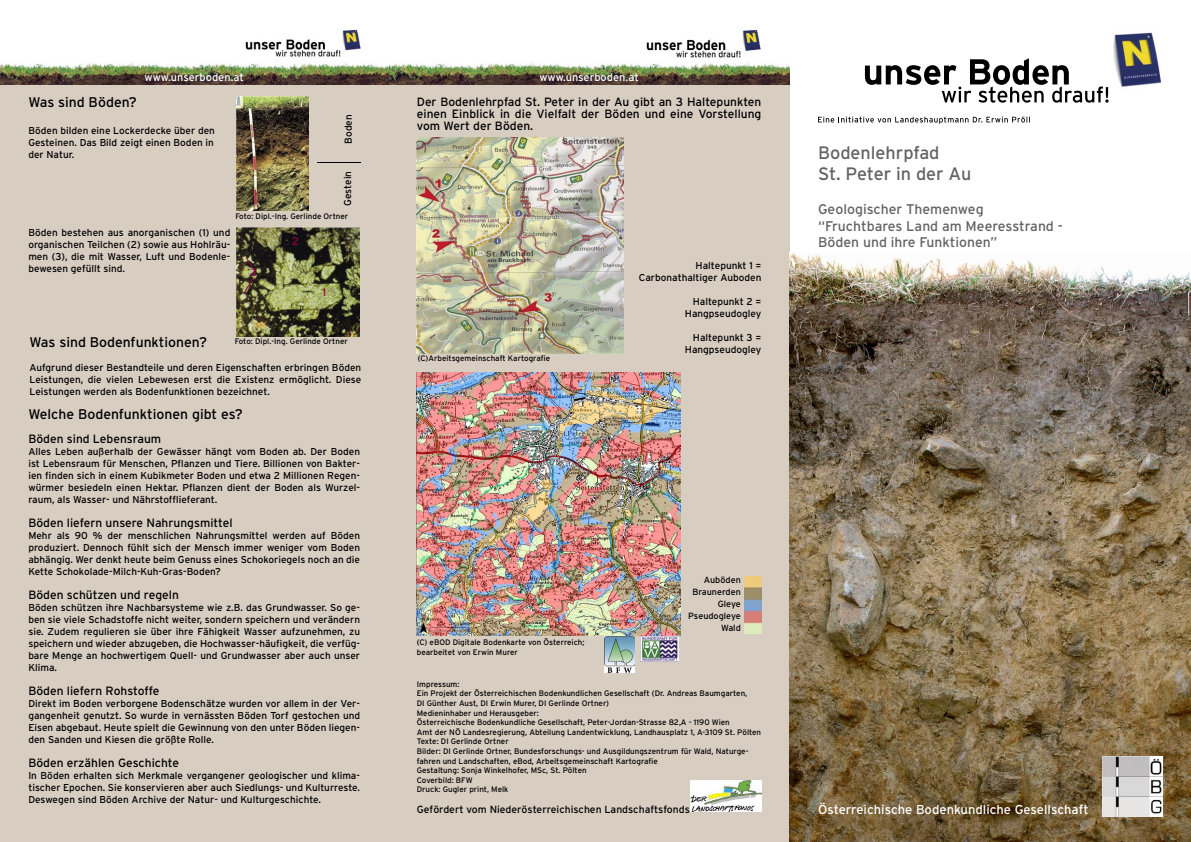
<style>
.page{position:relative;width:1191px;height:842px;background:#fff}
.page>*{position:absolute;margin:0;border:0;box-sizing:border-box;transform-origin:0 0}
.t1{font:18px "Interstate";color:#636363}
.t2{font:14px "Interstate";color:#636363}
.t3{font:14px "Interstate";color:#000}
.t4{font:13px "Interstate";color:#fff}
.t5{font:12px/12px "Interstate";color:#000;text-align:justify}
.t6{font:11px "Interstate";color:#fff}
.t7{font:11px "Interstate";color:#990040}
.t8{font:10.4px "Interstate";color:#000}
.t9{font:10px/12px "Interstate";color:#000;text-align:justify}
.t10{font:9px "Interstate";color:#000}
.t11{font:8px/9.6px "Interstate";color:#000}
</style>
<div class="page">
<div style="left:0;top:84px;width:789px;height:758px;background:#d8cdc1"></div>
<svg style="left:865px;top:58px;width:243px;height:45px"></svg>
<svg style="left:818px;top:117px;width:212px;height:7px"></svg>
<img style="left:1113px;top:32px;width:48px;height:55px">
<img style="left:789px;top:252px;width:402px;height:590px">
<img style="left:0;top:62px;width:789px;height:22px">
<img style="left:646px;top:30px;width:115px;height:28px">
<img style="left:237px;top:96px;width:72px;height:115px">
<hr style="left:317px;top:162px;width:44px;height:1px;background:#000">
<img style="left:236px;top:228px;width:123px;height:108px">
<svg style="left:245px;top:257px;width:8px;height:11px"></svg>
<svg style="left:242px;top:276px;width:12px;height:19px"></svg>
<img style="left:417px;top:137px;width:207px;height:216px">
<img style="left:417px;top:373px;width:263px;height:263px">
<img style="left:744px;top:576px;width:17px;height:57px">
<img style="left:1102px;top:756px;width:60px;height:60px">
<img style="left:245px;top:29px;width:115px;height:28px">
<img style="left:604px;top:636px;width:30px;height:37px">
<img style="left:641px;top:636px;width:37px;height:26px">
<img style="left:691px;top:781px;width:70px;height:30px">
<p class="t6" style="left:144px;top:71px;width:101px">www.unserboden.at</p>
<p class="t6" style="left:539px;top:71px;width:101px">www.unserboden.at</p>
<p class="t3" style="left:28px;top:95px;width:110px">Was sind Böden?</p>
<p class="t9" style="left:28px;top:124px;width:188px">Böden bilden eine Lockerdecke über den Gesteinen. Das Bild zeigt einen Boden in der Natur.</p>
<p class="t9" style="left:342px;top:144px;width:31px;rotate:-90deg">Boden</p>
<p class="t9" style="left:341px;top:206px;width:36px;rotate:-90deg">Gestein</p>
<p class="t9" style="left:28px;top:227px;width:203px">Böden bestehen aus anorganischen (1) und organischen Teilchen (2) sowie aus Hohlräu&shy;men (3), die mit Wasser, Luft und Bodenle&shy;bewesen gefüllt sind.</p>
<p class="t7" style="left:322px;top:285px;width:5px">1</p>
<p class="t11" style="left:235px;top:211px;width:114px">Foto: Dipl.-Ing. Gerlinde Ortner</p>
<p class="t7" style="left:292px;top:235px;width:8px">2</p>
<p class="t7" style="left:251px;top:266px;width:8px">3</p>
<p class="t3" style="left:30px;top:334px;width:179px">Was sind Bodenfunktionen?</p>
<p class="t9" style="left:30px;top:361px;width:333px">Aufgrund dieser Bestandteile und deren Eigenschaften erbringen Böden Leistungen, die vielen Lebewesen erst die Existenz ermöglicht. Diese Leistungen werden als Bodenfunktionen bezeichnet.</p>
<p class="t11" style="left:235px;top:336px;width:114px">Foto: Dipl.-Ing. Gerlinde Ortner</p>
<p class="t3" style="left:28px;top:407px;width:216px">Welche Bodenfunktionen gibt es?</p>
<p class="t5" style="left:28px;top:433px;width:134px">Böden sind Lebensraum</p>
<p class="t9" style="left:28px;top:446px;width:333px">Alles Leben außerhalb der Gewässer hängt vom Boden ab. Der Boden ist Lebensraum für Menschen, Pflanzen und Tiere. Billionen von Bakter&shy;ien finden sich in einem Kubikmeter Boden und etwa 2 Millionen Regen&shy;würmer besiedeln einen Hektar. Pflanzen dient der Boden als Wurzel&shy;raum, als Wasser- und Nährstofflieferant.</p>
<p class="t5" style="left:28px;top:517px;width:206px">Böden liefern unsere Nahrungsmittel</p>
<p class="t9" style="left:28px;top:530px;width:333px">Mehr als 90 % der menschlichen Nahrungsmittel werden auf Böden produziert. Dennoch fühlt sich der Mensch immer weniger vom Boden abhängig. Wer denkt heute beim Genuss eines Schokoriegels noch an die Kette Schokolade-Milch-Kuh-Gras-Boden?</p>
<p class="t5" style="left:28px;top:589px;width:152px">Böden schützen und regeln</p>
<p class="t9" style="left:28px;top:602px;width:333px">Böden schützen ihre Nachbarsysteme wie z.B. das Grundwasser. So ge&shy;ben sie viele Schadstoffe nicht weiter, sondern speichern und verändern sie. Zudem regulieren sie über ihre Fähigkeit Wasser aufzunehmen, zu speichern und wieder abzugeben, die Hochwasser-häufigkeit, die verfüg&shy;bare Menge an hochwertigem Quell- und Grundwasser aber auch unser Klima.</p>
<p class="t5" style="left:28px;top:685px;width:133px">Böden liefern Rohstoffe</p>
<p class="t9" style="left:28px;top:698px;width:333px">Direkt im Boden verborgene Bodenschätze wurden vor allem in der Ver&shy;gangenheit genutzt. So wurde in vernässten Böden Torf gestochen und Eisen abgebaut. Heute spielt die Gewinnung von den unter Böden liegen&shy;den Sanden und Kiesen die größte Rolle.</p>
<p class="t5" style="left:28px;top:757px;width:152px">Böden erzählen Geschichte</p>
<p class="t9" style="left:28px;top:770px;width:333px">In Böden erhalten sich Merkmale vergangener geologischer und klima&shy;tischer Epochen. Sie konservieren aber auch Siedlungs- und Kulturreste.<br>Deswegen sind Böden Archive der Natur- und Kulturgeschichte.</p>
<p class="t5" style="left:417px;top:95px;width:346px">Der Bodenlehrpfad St. Peter in der Au gibt an 3 Haltepunkten einen Einblick in die Vielfalt der Böden und eine Vorstellung vom Wert der Böden.</p>
<p class="t11" style="left:418px;top:354px;width:134px">(C)Arbeitsgemeinschaft Kartografie</p>
<p class="t9" style="left:695px;top:259px;width:67px">Haltepunkt 1 =</p>
<p class="t9" style="left:639px;top:271px;width:124px">Carbonathaltiger Auboden</p>
<p class="t9" style="left:692px;top:295px;width:70px">Haltepunkt 2 =</p>
<p class="t9" style="left:685px;top:307px;width:78px">Hangpseudogley</p>
<p class="t9" style="left:693px;top:331px;width:70px">Haltepunkt 3 =</p>
<p class="t9" style="left:685px;top:343px;width:78px">Hangpseudogley</p>
<p class="t11" style="left:417px;top:637px;width:169px">(C) eBOD Digitale Bodenkarte von Österreich;</p>
<p class="t11" style="left:417px;top:647px;width:103px">bearbeitet von Erwin Murer</p>
<p class="t10" style="left:704px;top:575px;width:38px">Auböden</p>
<p class="t10" style="left:692px;top:587px;width:50px">Braunerden</p>
<p class="t10" style="left:718px;top:599px;width:25px">Gleye</p>
<p class="t10" style="left:688px;top:611px;width:54px">Pseudogleye</p>
<p class="t10" style="left:721px;top:623px;width:21px">Wald</p>
<p class="t11" style="left:417px;top:679px;width:44px">Impressum:</p>
<p class="t11" style="left:417px;top:689px;width:332px">Ein Projekt der Österreichischen Bodenkundlichen Gesellschaft (Dr. Andreas Baumgarten,</p>
<p class="t11" style="left:417px;top:698px;width:194px">DI Günther Aust, DI Erwin Murer, DI Gerlinde Ortner)</p>
<p class="t11" style="left:417px;top:708px;width:124px">Medieninhaber und Herausgeber:</p>
<p class="t11" style="left:417px;top:717px;width:314px">Österreichische Bodenkundliche Gesellschaft, Peter-Jordan-Strasse 82,A - 1190 Wien</p>
<p class="t11" style="left:417px;top:727px;width:346px">Amt der NÖ Landesregierung, Abteilung Landentwicklung, Landhausplatz 1, A-3109 St. Pölten</p>
<p class="t11" style="left:417px;top:737px;width:93px">Texte: DI Gerlinde Ortner</p>
<p class="t11" style="left:417px;top:746px;width:333px">Bilder: DI Gerlinde Ortner, Bundesforschungs- und Ausgildungszentrum für Wald, Naturge&shy;fahren und Landschaften, eBod, Arbeitsgemeinschaft Kartografie</p>
<p class="t11" style="left:417px;top:765px;width:171px">Gestaltung: Sonja Winkelhofer, MSc, St. Pölten</p>
<p class="t11" style="left:417px;top:775px;width:57px">Coverbild: BFW</p>
<p class="t11" style="left:417px;top:785px;width:93px">Druck: Gugler print, Melk</p>
<p class="t8" style="left:417px;top:803px;width:274px">Gefördert vom Niederösterreichischen Landschaftsfonds</p>
<p class="t1" style="left:818px;top:142px;width:123px">Bodenlehrpfad</p>
<p class="t1" style="left:818px;top:164px;width:155px">St. Peter in der Au</p>
<p class="t2" style="left:818px;top:201px;width:167px">Geologischer Themenweg</p>
<p class="t2" style="left:818px;top:218px;width:246px">“Fruchtbares Land am Meeresstrand -</p>
<p class="t2" style="left:818px;top:235px;width:181px">Böden und ihre Funktionen”</p>
<p class="t4" style="left:818px;top:802px;width:272px">Österreichische Bodenkundliche Gesellschaft</p>
</div>
